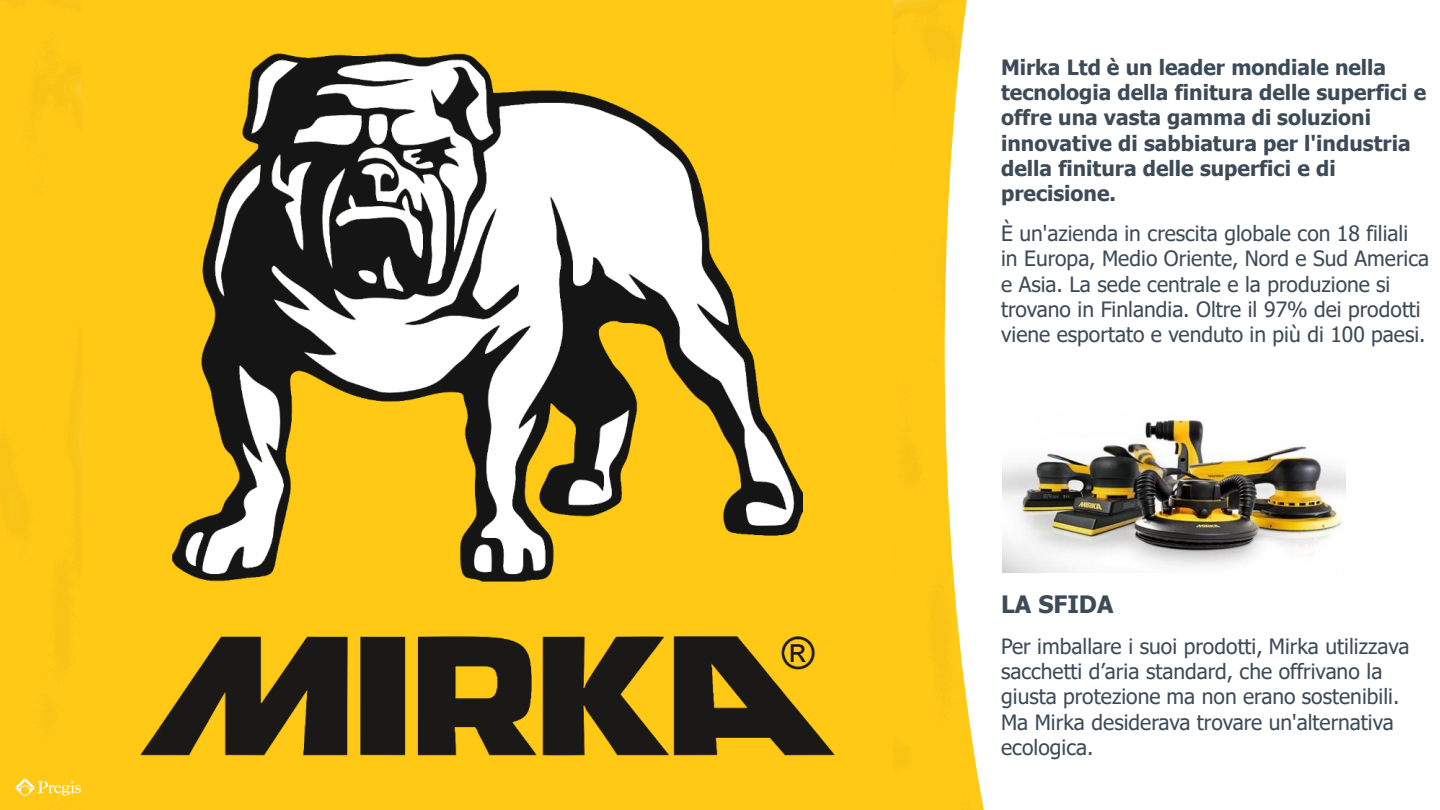
<style>
.page{position:relative;width:1440px;height:810px;background:#fff}
.page>*{position:absolute;margin:0;border:0;box-sizing:border-box;transform-origin:0 0}
.t1{font:700 24px "Tahoma";color:#3d4b58}
.t2{font:21px/25.2px "Tahoma";color:#3d4b58}
.t3{font:700 21px/25.2px "Tahoma";color:#3d4b58}
</style>
<div class="page">
<img style="left:0;top:0;width:984px;height:810px">
<svg style="left:15px;top:778px;width:66px;height:18px"></svg>
<img style="left:1002px;top:419px;width:344px;height:153px">
<p class="t3" style="left:1001px;top:56px;width:427px">Mirka Ltd è un leader mondiale nella tecnologia della finitura delle superfici e offre una vasta gamma di soluzioni innovative di sabbiatura per l'industria della finitura delle superfici e di precisione.</p>
<p class="t2" style="left:1001px;top:222px;width:430px">È un'azienda in crescita globale con 18 filiali in Europa, Medio Oriente, Nord e Sud America e Asia. La sede centrale e la produzione si trovano in Finlandia. Oltre il 97% dei prodotti viene esportato e venduto in più di 100 paesi.</p>
<p class="t1" style="left:1001px;top:587px;width:114px">LA SFIDA</p>
<p class="t2" style="left:1001px;top:635px;width:410px">Per imballare i suoi prodotti, Mirka utilizzava sacchetti d’aria standard, che offrivano la giusta protezione ma non erano sostenibili.<br>Ma Mirka desiderava trovare un'alternativa ecologica.</p>
</div>
